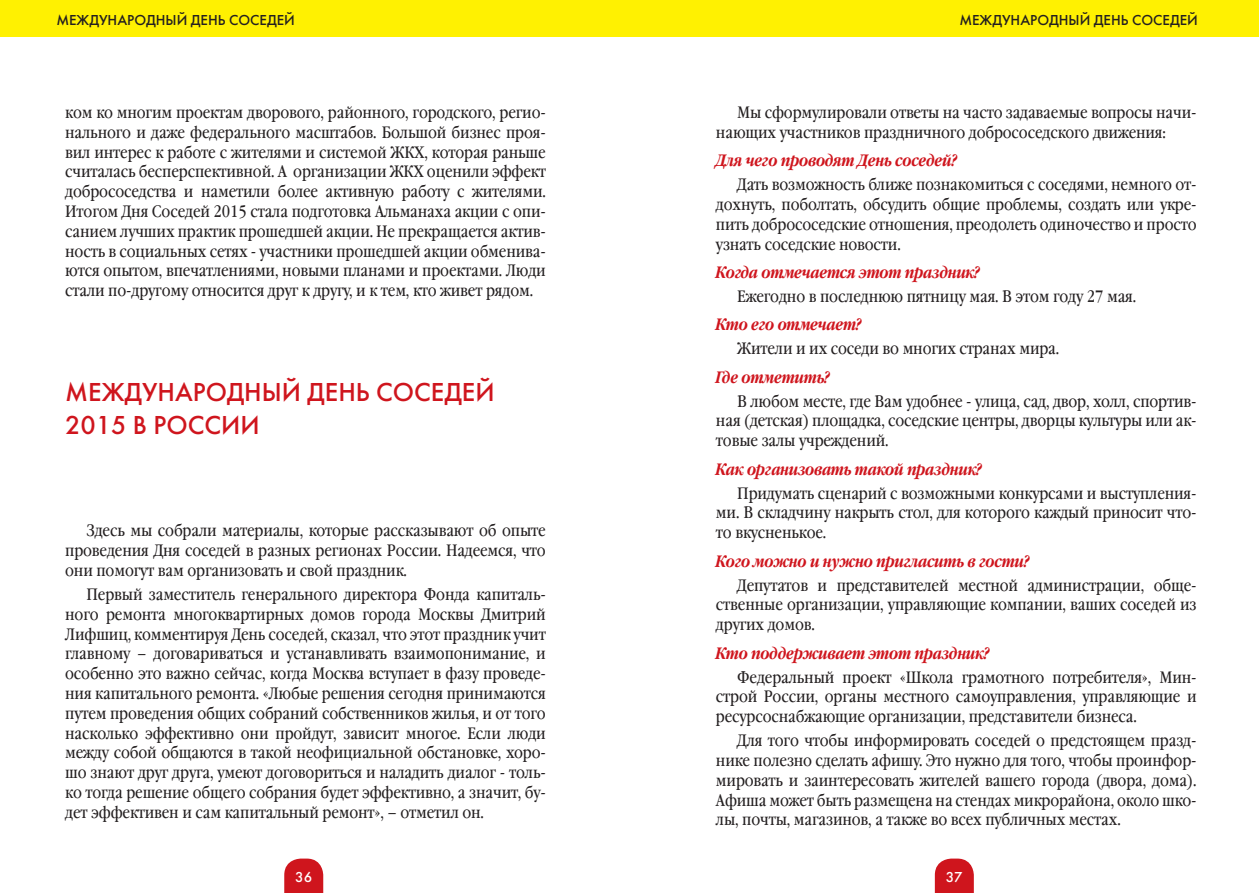
<style>
.page{position:relative;width:1259px;height:893px;background:#fff}
.page>*{position:absolute;margin:0;border:0;box-sizing:border-box;transform-origin:0 0}
.t1{font:27px/32.4px "Futura Medium C";color:#cf151d}
.t2{font:16.5px/19.8px "Garamond Book Narrow C";letter-spacing:-.01em;color:#231f20;text-align:justify}
.t3{font:italic 700 16.5px "Garamond Narrow C";letter-spacing:-.01em;color:#cf151d}
.t4{font:15px "Futura Medium C";color:#231f20}
.t5{font:15px "Futura Medium C";color:#fff}
</style>
<div class="page">
<div style="left:0;top:0;width:1259px;height:37px;background:#fff101"></div>
<svg style="left:284px;top:859px;width:39px;height:34px"></svg>
<svg style="left:935px;top:859px;width:39px;height:34px"></svg>
<p class="t4" style="left:56px;top:12px;width:240px">МЕЖДУНАРОДНЫЙ ДЕНЬ СОСЕДЕЙ</p>
<p class="t2" style="left:65px;top:103px;width:482px">ком ко многим проектам дворового, районного, городского, регио&shy;нального и даже федерального масштабов. Большой бизнес проя&shy;вил интерес к работе с жителями и системой ЖКХ, которая раньше считалась бесперспективной. А организации ЖКХ оценили эффект добрососедства и наметили более активную работу с жителями.<br>Итогом Дня Соседей 2015 стала подготовка Альманаха акции с опи&shy;санием лучших практик прошедшей акции. Не прекращается актив&shy;ность в социальных сетях - участники прошедшей акции обменива&shy;ются опытом, впечатлениями, новыми планами и проектами. Люди стали по-другому относится друг к другу, и к тем, кто живет рядом.</p>
<h1 class="t1" style="left:65px;top:376px;width:431px">МЕЖДУНАРОДНЫЙ ДЕНЬ СОСЕДЕЙ<br>2015 В РОССИИ</h1>
<p class="t2" style="left:65px;top:521px;width:482px;text-indent:21px">Здесь мы собрали материалы, которые рассказывают об опыте проведения Дня соседей в разных регионах России. Надеемся, что они помогут вам организовать и свой праздник.</p>
<p class="t2" style="left:65px;top:585px;width:482px;text-indent:21px">Первый заместитель генерального директора Фонда капиталь&shy;ного ремонта многоквартирных домов города Москвы Дмитрий Лифшиц, комментируя День соседей, сказал, что этот праздник учит главному – договариваться и устанавливать взаимопонимание, и особенно это важно сейчас, когда Москва вступает в фазу проведе&shy;ния капитального ремонта. «Любые решения сегодня принимаются путем проведения общих собраний собственников жилья, и от того насколько эффективно они пройдут, зависит многое. Если люди между собой общаются в такой неофициальной обстановке, хоро&shy;шо знают друг друга, умеют договориться и наладить диалог - толь&shy;ко тогда решение общего собрания будет эффективно, а значит, бу&shy;дет эффективен и сам капитальный ремонт», – отметил он.</p>
<p class="t5" style="left:295px;top:868px;width:19px">36</p>
<p class="t4" style="left:959px;top:12px;width:240px">МЕЖДУНАРОДНЫЙ ДЕНЬ СОСЕДЕЙ</p>
<p class="t2" style="left:716px;top:103px;width:482px;text-indent:21px">Мы сформулировали ответы на часто задаваемые вопросы начи&shy;нающих участников праздничного добрососедского движения:</p>
<p class="t3" style="left:716px;top:151px;width:243px">Для чего проводят День соседей?</p>
<p class="t2" style="left:716px;top:175px;width:482px;text-indent:21px">Дать возможность ближе познакомиться с соседями, немного от&shy;дохнуть, поболтать, обсудить общие проблемы, создать или укре&shy;пить добрососедские отношения, преодолеть одиночество и просто узнать соседские новости.</p>
<p class="t3" style="left:716px;top:263px;width:266px">Когда отмечается этот праздник?</p>
<p class="t2" style="left:737px;top:287px;width:400px">Ежегодно в последнюю пятницу мая. В этом году 27 мая.</p>
<p class="t3" style="left:716px;top:315px;width:147px">Кто его отмечает?</p>
<p class="t2" style="left:737px;top:339px;width:323px">Жители и их соседи во многих странах мира.</p>
<p class="t3" style="left:716px;top:368px;width:116px">Где отметить?</p>
<p class="t2" style="left:716px;top:392px;width:482px;text-indent:21px">В любом месте, где Вам удобнее - улица, сад, двор, холл, спортив&shy;ная (детская) площадка, соседские центры, дворцы культуры или ак&shy;товые залы учреждений.</p>
<p class="t3" style="left:716px;top:460px;width:268px">Как организовать такой праздник?</p>
<p class="t2" style="left:716px;top:484px;width:482px;text-indent:21px">Придумать сценарий с возможными конкурсами и выступления&shy;ми. В складчину накрыть стол, для которого каждый приносит что&shy;то вкусненькое.</p>
<p class="t3" style="left:716px;top:551px;width:315px">Кого можно и нужно пригласить в гости?</p>
<p class="t2" style="left:716px;top:576px;width:482px;text-indent:21px">Депутатов и представителей местной администрации, обще&shy;ственные организации, управляющие компании, ваших соседей из других домов.</p>
<p class="t3" style="left:716px;top:643px;width:275px">Кто поддерживает этот праздник?</p>
<p class="t2" style="left:716px;top:667px;width:482px;text-indent:21px">Федеральный проект «Школа грамотного потребителя», Мин&shy;строй России, органы местного самоуправления, управляющие и ресурсоснабжающие организации, представители бизнеса.</p>
<p class="t2" style="left:716px;top:731px;width:482px;text-indent:21px">Для того чтобы информировать соседей о предстоящем празд&shy;нике полезно сделать афишу. Это нужно для того, чтобы проинфор&shy;мировать и заинтересовать жителей вашего города (двора, дома).<br>Афиша может быть размещена на стендах микрорайона, около шко&shy;лы, почты, магазинов, а также во всех публичных местах.</p>
<p class="t5" style="left:945px;top:868px;width:19px">37</p>
</div>
